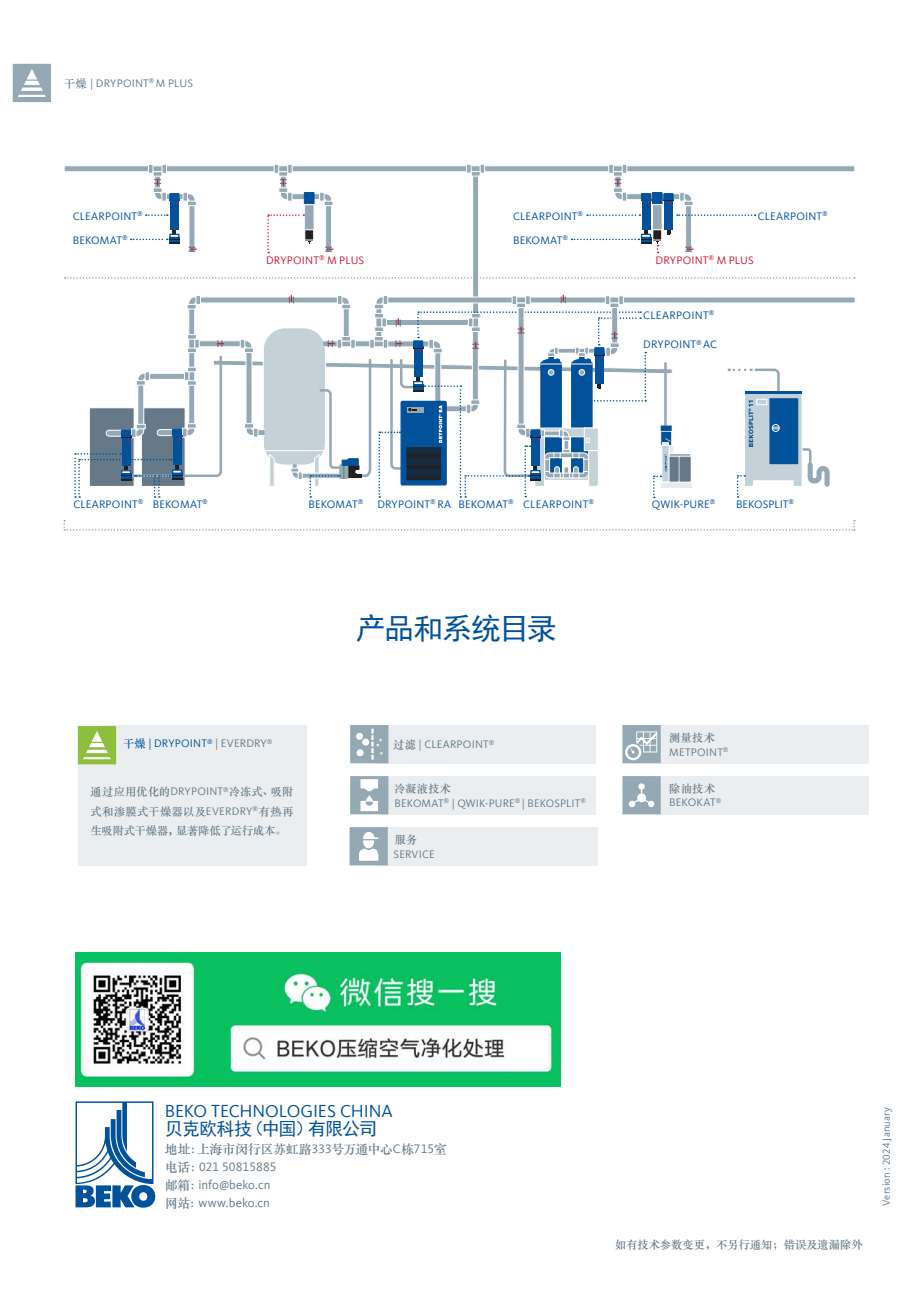
<style>
.page{position:relative;width:919px;height:1289px;background:#fff}
.page>*{position:absolute;margin:0;border:0;box-sizing:border-box;transform-origin:0 0}
.t1{font:30px "Sim Hei";letter-spacing:-.045em;color:#01519b}
.t2{font:18px "Kievit Offc Pro";letter-spacing:-.01em;color:#01519b}
.t3{font:18px "Sim Hei";letter-spacing:-.05em;color:#01519b}
.t4{font:12.75px/18px "Kievit Offc Pro";letter-spacing:.005em;color:#657988}
.t5{font:12.75px "ST Zhongsong";letter-spacing:-.005em;color:#657988}
.t6{font:11.25px "Kievit Offc Pro";letter-spacing:.015em;color:#01519b}
.t7{font:11.25px/19.5px "ST Zhongsong";color:#657988;text-align:justify}
.t8{font:11.25px "Kievit Offc Pro";letter-spacing:.015em;color:#657988}
.t9{font:11.25px "Kievit Offc Pro";letter-spacing:.015em;color:#ce153e}
.t10{font:11.25px "Kievit Offc Pro";letter-spacing:-.005em;color:#01519b}
.t11{font:10.5px "Kievit Offc Pro";letter-spacing:.01em;color:#657988}
.s1{font-family:"ST Zhongsong"}
.s2{color:#657988}
.s3{font-family:"Kievit Offc Pro"}
</style>
<div class="page">
<div style="left:378px;top:827px;width:219px;height:38px;background:#eaeef0"></div>
<svg style="left:349px;top:827px;width:39px;height:38px"></svg>
<div style="left:78px;top:725px;width:228px;height:140px;background:#eaeef0"></div>
<div style="left:378px;top:776px;width:218px;height:38px;background:#eaeef0"></div>
<div style="left:377px;top:725px;width:218px;height:38px;background:#eaeef0"></div>
<div style="left:660px;top:776px;width:209px;height:38px;background:#eaeef0"></div>
<svg style="left:63px;top:520px;width:792px;height:10px"></svg>
<svg style="left:622px;top:725px;width:38px;height:38px"></svg>
<svg style="left:622px;top:776px;width:38px;height:38px"></svg>
<svg style="left:13px;top:64px;width:38px;height:38px"></svg>
<svg style="left:75px;top:1101px;width:80px;height:106px"></svg>
<div style="left:472px;top:167px;width:7px;height:162px;background:#95a9b4;border:1px solid #fff"></div>
<div style="left:64px;top:165px;width:791px;height:7px;background:#95a9b4;border:1px solid #fff"></div>
<svg style="left:608px;top:165px;width:5px;height:7px"></svg>
<svg style="left:622px;top:165px;width:5px;height:7px"></svg>
<div style="left:613px;top:171px;width:9px;height:5px;background:#f6f7f8"></div>
<svg style="left:466px;top:164px;width:5px;height:9px"></svg>
<svg style="left:479px;top:164px;width:6px;height:9px"></svg>
<svg style="left:471px;top:171px;width:9px;height:5px"></svg>
<div style="left:187px;top:201px;width:10px;height:5px;background:#fbfcfc"></div>
<svg style="left:148px;top:165px;width:5px;height:7px"></svg>
<svg style="left:161px;top:165px;width:6px;height:7px"></svg>
<div style="left:153px;top:171px;width:9px;height:5px;background:#f6f7f8"></div>
<svg style="left:274px;top:165px;width:5px;height:7px"></svg>
<svg style="left:287px;top:165px;width:5px;height:7px"></svg>
<div style="left:278px;top:171px;width:10px;height:5px;background:#f6f7f8"></div>
<svg style="left:65px;top:277px;width:789px;height:2px"></svg>
<svg style="left:267px;top:172px;width:66px;height:81px"></svg>
<svg style="left:131px;top:172px;width:65px;height:80px"></svg>
<svg style="left:571px;top:172px;width:184px;height:81px"></svg>
<div style="left:65px;top:725px;width:38px;height:38px;background:#fff"></div>
<svg style="left:78px;top:726px;width:38px;height:38px"></svg>
<svg style="left:350px;top:725px;width:38px;height:38px"></svg>
<svg style="left:350px;top:776px;width:38px;height:38px"></svg>
<div style="left:660px;top:725px;width:209px;height:38px;background:#eaeef0"></div>
<svg style="left:74px;top:295px;width:781px;height:203px"></svg>
<img style="left:75px;top:952px;width:485px;height:134px">
<p class="t8" style="left:64px;top:77px;width:131px"><span class="s1">干燥</span> | DRYPOINT<sup>®</sup> M PLUS</p>
<p class="t6" style="left:73px;top:209px;width:72px">CLEARPOINT<sup>®</sup></p>
<p class="t6" style="left:73px;top:233px;width:57px">BEKOMAT<sup>®</sup></p>
<p class="t6" style="left:513px;top:209px;width:72px">CLEARPOINT<sup>®</sup></p>
<p class="t6" style="left:757px;top:209px;width:72px">CLEARPOINT<sup>®</sup></p>
<p class="t6" style="left:513px;top:233px;width:57px">BEKOMAT<sup>®</sup></p>
<p class="t9" style="left:266px;top:253px;width:100px">DRYPOINT<sup>®</sup> M PLUS</p>
<p class="t9" style="left:655px;top:253px;width:100px">DRYPOINT<sup>®</sup> M PLUS</p>
<p class="t6" style="left:643px;top:308px;width:73px">CLEARPOINT<sup>®</sup></p>
<p class="t6" style="left:643px;top:338px;width:75px">DRYPOINT<sup>®</sup> AC</p>
<p class="t6" style="left:308px;top:497px;width:57px">BEKOMAT<sup>®</sup></p>
<p class="t6" style="left:651px;top:497px;width:65px">QWIK-PURE<sup>®</sup></p>
<p class="t6" style="left:73px;top:497px;width:72px">CLEARPOINT<sup>®</sup></p>
<p class="t6" style="left:523px;top:497px;width:73px">CLEARPOINT<sup>®</sup></p>
<p class="t6" style="left:153px;top:497px;width:57px">BEKOMAT<sup>®</sup></p>
<p class="t6" style="left:458px;top:497px;width:57px">BEKOMAT<sup>®</sup></p>
<p class="t6" style="left:377px;top:497px;width:75px">DRYPOINT<sup>®</sup> RA</p>
<p class="t10" style="left:736px;top:497px;width:59px">BEKOSPLIT<sup>®</sup></p>
<h1 class="t1" style="left:355px;top:613px;width:203px">产品和系统目录</h1>
<p class="t6" style="left:123px;top:736px;width:151px"><span class="s1">干燥</span> | DRYPOINT<sup>®</sup> <span class="s2">| EVERDRY</span><sup>®</sup></p>
<p class="t7" style="left:91px;top:781px;width:204px">通过应用优化的<span class="s3">DRYPOINT</span><sup>®</sup>冷冻式、吸附式和渗膜式干燥器以及<span class="s3">EVERDRY</span><sup>®</sup>有热再生吸附式干燥器，显著降低了运行成本。</p>
<p class="t7" style="left:394px;top:778px;width:58px">冷凝液技术</p>
<p class="t8" style="left:393px;top:738px;width:103px"><span class="s1">过滤</span> | CLEARPOINT<sup>®</sup></p>
<p class="t8" style="left:394px;top:796px;width:193px">BEKOMAT<sup>®</sup> | QWIK-PURE<sup>®</sup> | BEKOSPLIT<sup>®</sup></p>
<p class="t7" style="left:394px;top:829px;width:24px">服务</p>
<p class="t8" style="left:393px;top:847px;width:43px">SERVICE</p>
<p class="t7" style="left:669px;top:727px;width:47px">测量技术</p>
<p class="t8" style="left:669px;top:745px;width:61px">METPOINT<sup>®</sup></p>
<p class="t7" style="left:669px;top:778px;width:48px">除油技术</p>
<p class="t8" style="left:669px;top:796px;width:54px">BEKOKAT<sup>®</sup></p>
<h2 class="t2" style="left:165px;top:1100px;width:229px">BEKO TECHNOLOGIES CHINA</h2>
<h2 class="t3" style="left:165px;top:1119px;width:214px">贝克欧科技（中国）有限公司</h2>
<p class="t5" style="left:165px;top:1140px;width:283px">地址：上海市闵行区苏虹路<span class="s3">333</span>号万通中心<span class="s3">C</span>栋<span class="s3">715</span>室</p>
<p class="t4" style="left:165px;top:1157px;width:113px"><span class="s1">电话：</span>021 50815885<span class="s1">邮箱：</span>info@beko.cn<span class="s1">网站：</span>www.beko.cn</p>
<p class="t7" style="left:615px;top:1234px;width:249px">如有技术参数变更，不另行通知；错误及遗漏除外</p>
<p class="t11" style="left:879px;top:1205px;width:100px;rotate:-90deg">Version : 2024 January</p>
</div>
